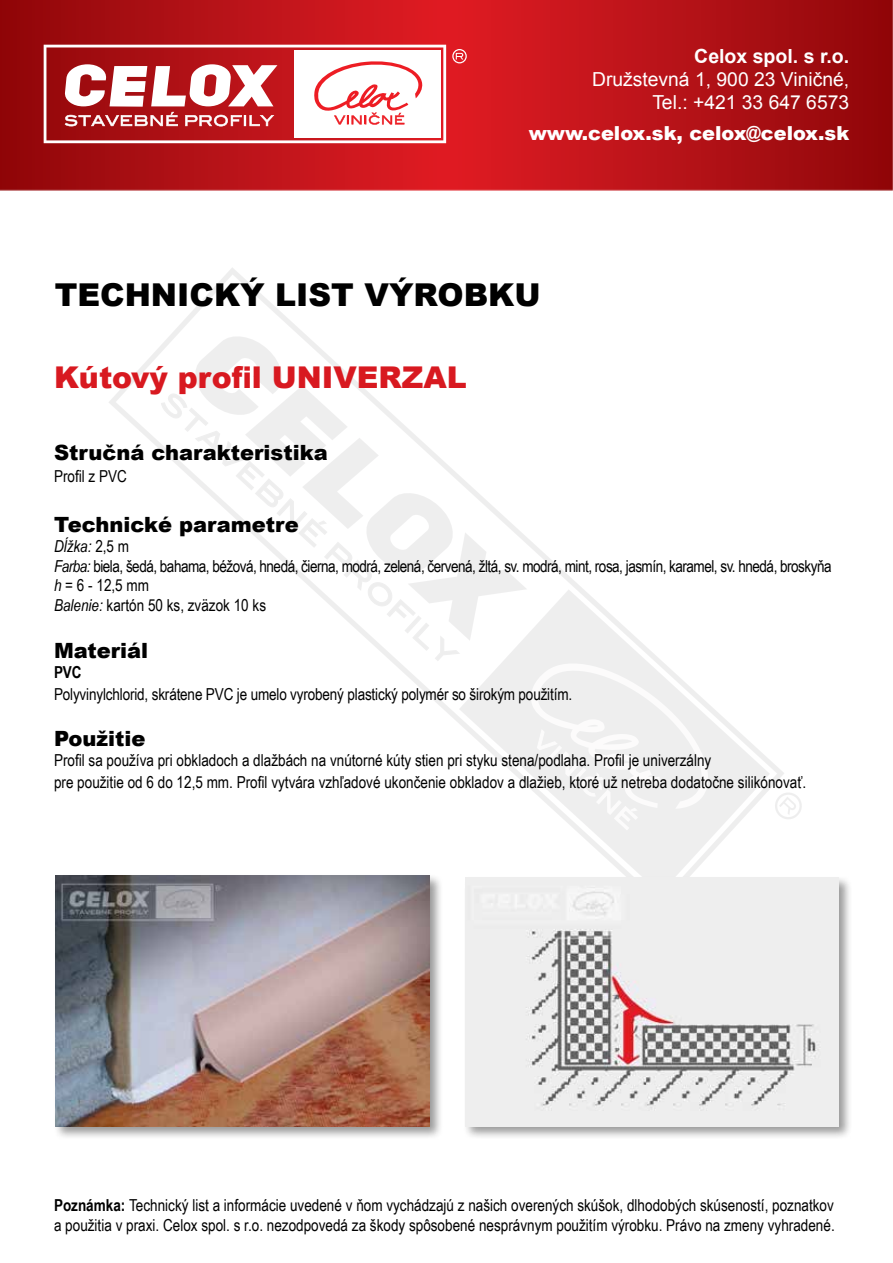
<style>
.page{position:relative;width:893px;height:1263px;background:#fff}
.page>*{position:absolute;margin:0;border:0;box-sizing:border-box;transform-origin:0 0}
.t1{font:900 31.5px "Arial";color:#000}
.t2{font:900 30px "Arial";color:#d81920}
.t3{font:900 21px "Arial";color:#000}
.t4{font:700 19.5px "Arial";color:#fff}
.t5{font:19.35px/23.1px "Arial";color:#fff;text-align:right}
.t6{font:900 19.35px "Arial";color:#fff}
.t7{font:16.5px/19.8px "Arial Narrow";color:#000}
.t8{font:16.5px/19.8px "Arial Narrow";letter-spacing:-.03em;color:#000}
.t9{font:700 16.5px "Arial Narrow";color:#000}
.s1{font-style:italic}
.s2{font-weight:700}
</style>
<div class="page">
<svg style="left:109px;top:268px;width:675px;height:520px"></svg>
<svg style="left:576px;top:589px;width:194px;height:286px"></svg>
<svg style="left:775px;top:793px;width:27px;height:26px"></svg>
<svg style="left:161px;top:335px;width:558px;height:495px"></svg>
<img style="left:0;top:0;width:893px;height:190px">
<svg style="left:452px;top:49px;width:15px;height:14px"></svg>
<svg style="left:44px;top:45px;width:402px;height:98px"></svg>
<div style="left:53px;top:873px;width:391px;height:267px;background:#000;opacity:.4"></div>
<img style="left:55px;top:875px;width:374px;height:251px">
<div style="left:463px;top:875px;width:389px;height:265px;background:#000;opacity:.4"></div>
<img style="left:465px;top:877px;width:373px;height:249px">
<p class="t4" style="left:694px;top:43px;width:156px">Celox spol. s r.o.</p>
<p class="t5" style="left:592px;top:68px;width:259px">Družstevná 1, 900 23 Viničné,<br>Tel.: +421 33 647 6573</p>
<p class="t6" style="left:529px;top:119px;width:322px">www.celox.sk, celox@celox.sk</p>
<h1 class="t1" style="left:55px;top:272px;width:241px">Technický list</h1>
<h1 class="t1" style="left:364px;top:272px;width:149px">výrobku</h1>
<h2 class="t2" style="left:54px;top:356px;width:414px">Kútový profil UNIVERZAL</h2>
<p class="t3" style="left:54px;top:437px;width:275px">Stručná charakteristika</p>
<p class="t7" style="left:54px;top:465px;width:74px">Profil z PVC</p>
<p class="t3" style="left:54px;top:509px;width:246px">Technické parametre</p>
<p class="t8" style="left:54px;top:535px;width:779px"><span class="s1">Dĺžka:</span> 2,5 m<br><span class="s1">Farba:</span> biela, šedá, bahama, béžová, hnedá, čierna, modrá, zelená, červená, žltá, sv. modrá, mint, rosa, jasmín, karamel, sv. hnedá, broskyňa <span class="s1">h =</span> 6 - 12,5 mm<br><span class="s1">Balenie:</span> kartón 50 ks, zväzok 10 ks</p>
<p class="t3" style="left:54px;top:635px;width:96px">Materiál</p>
<p class="t9" style="left:54px;top:660px;width:29px">PVC</p>
<p class="t7" style="left:54px;top:683px;width:520px">Polyvinylchlorid, skrátene PVC je umelo vyrobený plastický polymér so širokým použitím.</p>
<p class="t3" style="left:54px;top:723px;width:93px">Použitie</p>
<p class="t7" style="left:54px;top:749px;width:754px;line-height:21.6px">Profil sa používa pri obkladoch a dlažbách na vnútorné kúty stien pri styku stena/podlaha. Profil je univerzálny<br>pre použitie od 6 do 12,5 mm. Profil vytvára vzhľadové ukončenie obkladov a dlažieb, ktoré už netreba dodatočne silikónovať.</p>
<p class="t7" style="left:54px;top:1195px;width:782px"><span class="s2">Poznámka:</span> Technický list a informácie uvedené v ňom vychádzajú z našich overených skúšok, dlhodobých skúseností, poznatkov a použitia v praxi. Celox spol. s r.o. nezodpovedá za škody spôsobené nesprávnym použitím výrobku. Právo na zmeny vyhradené.</p>
</div>
